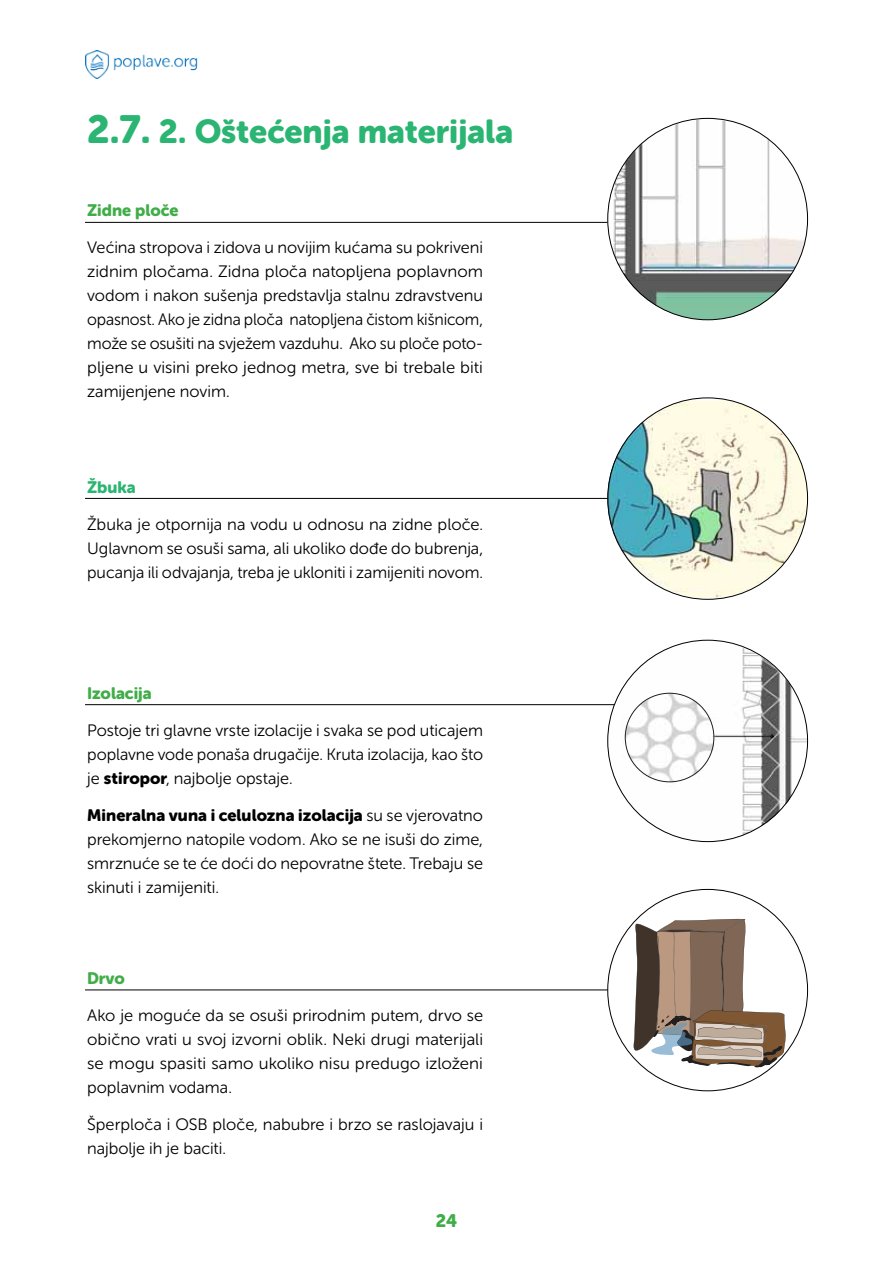
<style>
.page{position:relative;width:893px;height:1263px;background:#fff}
.page>*{position:absolute;margin:0;border:0;box-sizing:border-box;transform-origin:0 0}
.t1{font:33px "Museo Sans Rounded 900";color:#2bb573}
.t2{font:18px "Museo Sans Rounded 900";color:#41ad49}
.t3{font:16.5px/24px "Museo Sans Rounded 300";color:#000;text-align:justify}
.t4{font:16.5px "Museo Sans Rounded 900";letter-spacing:.005em;color:#000}
.t5{font:16.5px "Museo Sans Rounded 900";color:#41ad49}
.t6{font:16.5px "Museo Sans Rounded 900";color:#2bb573}
.s1{font-size:39px}
.s2{font-family:"Museo Sans Rounded 900"}
.s3{font-family:"Museo Sans Rounded 300"}
</style>
<div class="page">
<img style="left:85px;top:51px;width:112px;height:27px">
<hr style="left:85px;top:990px;width:603px;height:1px;background:#000">
<div style="left:608px;top:889px;width:199px;height:202px;background:#fff;border-radius:50%"></div>
<hr style="left:85px;top:222px;width:603px;height:1px;background:#000">
<img style="left:607px;top:119px;width:201px;height:201px;border-radius:100px">
<hr style="left:85px;top:498px;width:603px;height:1px;background:#000">
<img style="left:607px;top:400px;width:201px;height:198px">
<hr style="left:85px;top:704px;width:603px;height:1px;background:#000">
<img style="left:607px;top:641px;width:201px;height:201px;border-radius:99px">
<svg style="left:633px;top:918px;width:153px;height:150px"></svg>
<h1 class="t1" style="left:87px;top:112px;width:427px"><span class="s1">2.7.</span> 2. Oštećenja materijala</h1>
<p class="t5" style="left:87px;top:201px;width:93px">Zidne ploče</p>
<p class="t3" style="left:87px;top:235px;width:397px">Većina stropova i zidova u novijim kućama su pokriveni zidnim pločama. Zidna ploča natopljena poplavnom vodom i nakon sušenja predstavlja stalnu zdravstvenu opasnost. Ako je zidna ploča natopljena čistom kišnicom, može se osušiti na svježem vazduhu. Ako su ploče poto&shy;pljene u visini preko jednog metra, sve bi trebale biti zamijenjene novim.</p>
<p class="t6" style="left:87px;top:478px;width:50px">Žbuka</p>
<p class="t3" style="left:87px;top:512px;width:397px">Žbuka je otpornija na vodu u odnosu na zidne ploče.<br>Uglavnom se osuši sama, ali ukoliko dođe do bubrenja, pucanja ili odvajanja, treba je ukloniti i zamijeniti novom.</p>
<p class="t5" style="left:87px;top:684px;width:66px">Izolacija</p>
<p class="t3" style="left:87px;top:718px;width:397px">Postoje tri glavne vrste izolacije i svaka se pod uticajem poplavne vode ponaša drugačije. Kruta izolacija, kao što je <span class="s2">stiropor</span>, najbolje opstaje.</p>
<p class="t4" style="left:87px;top:805px;width:397px">Mineralna vuna i celulozna izolacija <span class="s3">su se vjerovatno</span></p>
<p class="t3" style="left:87px;top:827px;width:397px">prekomjerno natopile vodom. Ako se ne isuši do zime, smrznuće se te će doći do nepovratne štete. Trebaju se skinuti i zamijeniti.</p>
<p class="t5" style="left:87px;top:969px;width:39px">Drvo</p>
<p class="t3" style="left:87px;top:1004px;width:397px">Ako je moguće da se osuši prirodnim putem, drvo se obično vrati u svoj izvorni oblik. Neki drugi materijali se mogu spasiti samo ukoliko nisu predugo izloženi poplavnim vodama.</p>
<p class="t3" style="left:87px;top:1112px;width:397px">Šperploča i OSB ploče, nabubre i brzo se raslojavaju i najbolje ih je baciti.</p>
<p class="t2" style="left:436px;top:1211px;width:23px">24</p>
</div>
